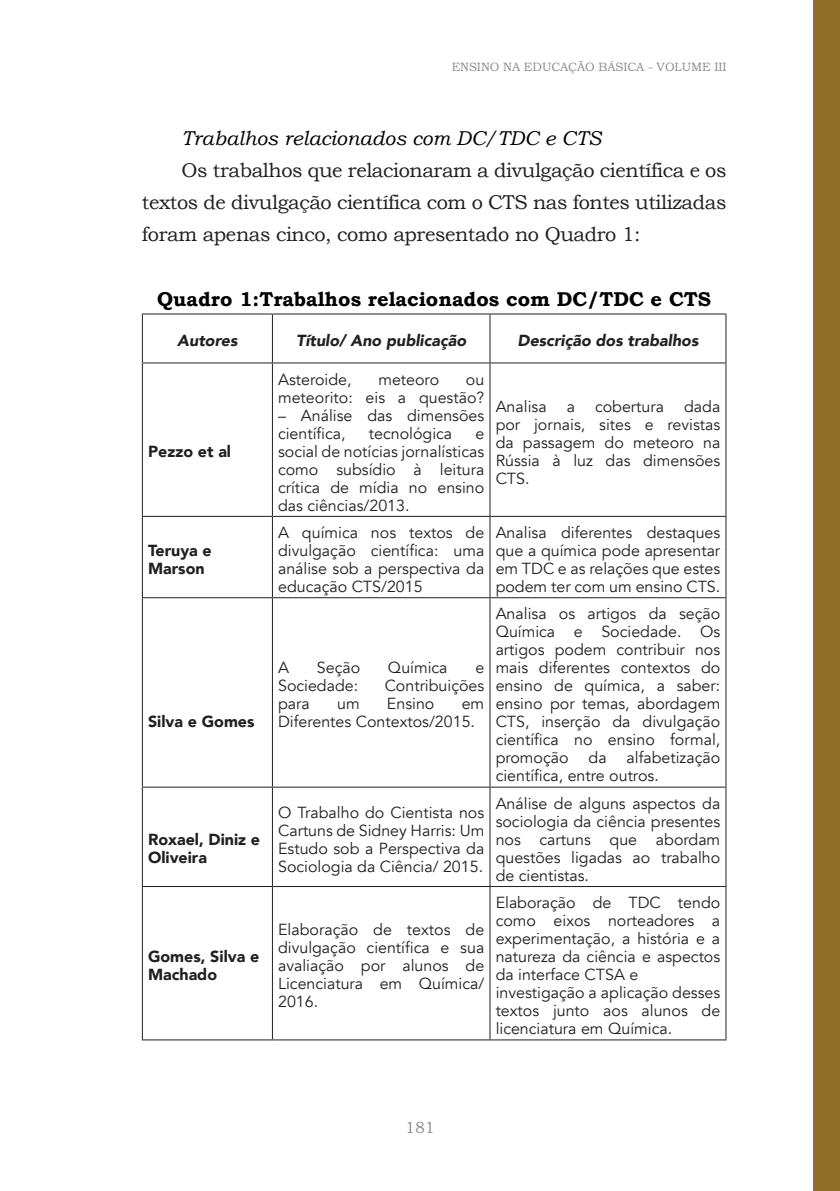
<style>
.page{position:relative;width:840px;height:1191px;background:#fff}
.page>*{position:absolute;margin:0;border:0;box-sizing:border-box;transform-origin:0 0}
.t1{font:20px/32px "Bookman Old Style";letter-spacing:-.02em;color:#231f20;text-align:justify}
.t2{font:700 20px "Bookman Old Style";color:#000001}
.t3{font:italic 20px "Bookman Old Style";color:#000001}
.t4{font:16px/18px "Avenir";color:#231f20;text-align:justify}
.t5{font:900 16px/18px "Avenir";color:#231f20}
.t6{font:italic 900 16px "Avenir";color:#231f20}
.t7{font:16px "Bookman Old Style";color:#8a8c8f}
.t8{font:12px "Bookman Old Style";letter-spacing:-.005em;color:#8a8c8f}
</style>
<div class="page">
<div style="left:813px;top:0;width:26px;height:1191px;background:#926f29"></div>
<svg style="left:143px;top:314px;width:582px;height:725px"></svg>
<hr style="left:142px;top:313px;width:130px;height:1px;background:#231f20">
<hr style="left:142px;top:314px;width:1px;height:48px;background:#231f20">
<hr style="left:272px;top:313px;width:217px;height:1px;background:#231f20">
<hr style="left:272px;top:314px;width:1px;height:48px;background:#231f20">
<hr style="left:489px;top:313px;width:237px;height:1px;background:#231f20">
<hr style="left:489px;top:314px;width:1px;height:48px;background:#231f20">
<hr style="left:725px;top:314px;width:1px;height:48px;background:#231f20">
<hr style="left:142px;top:362px;width:130px;height:1px;background:#231f20">
<hr style="left:142px;top:363px;width:1px;height:153px;background:#231f20">
<hr style="left:272px;top:362px;width:217px;height:1px;background:#231f20">
<hr style="left:272px;top:363px;width:1px;height:153px;background:#231f20">
<hr style="left:489px;top:362px;width:237px;height:1px;background:#231f20">
<hr style="left:489px;top:363px;width:1px;height:153px;background:#231f20">
<hr style="left:725px;top:363px;width:1px;height:153px;background:#231f20">
<hr style="left:142px;top:516px;width:130px;height:1px;background:#231f20">
<hr style="left:142px;top:517px;width:1px;height:80px;background:#231f20">
<hr style="left:272px;top:516px;width:217px;height:1px;background:#231f20">
<hr style="left:272px;top:517px;width:1px;height:80px;background:#231f20">
<hr style="left:489px;top:516px;width:237px;height:1px;background:#231f20">
<hr style="left:489px;top:517px;width:1px;height:80px;background:#231f20">
<hr style="left:725px;top:517px;width:1px;height:80px;background:#231f20">
<hr style="left:142px;top:597px;width:130px;height:1px;background:#231f20">
<hr style="left:142px;top:598px;width:1px;height:188px;background:#231f20">
<hr style="left:272px;top:597px;width:217px;height:1px;background:#231f20">
<hr style="left:272px;top:598px;width:1px;height:188px;background:#231f20">
<hr style="left:489px;top:597px;width:237px;height:1px;background:#231f20">
<hr style="left:489px;top:598px;width:1px;height:188px;background:#231f20">
<hr style="left:725px;top:598px;width:1px;height:188px;background:#231f20">
<hr style="left:142px;top:786px;width:130px;height:1px;background:#231f20">
<hr style="left:142px;top:787px;width:1px;height:99px;background:#231f20">
<hr style="left:272px;top:786px;width:217px;height:1px;background:#231f20">
<hr style="left:272px;top:787px;width:1px;height:99px;background:#231f20">
<hr style="left:489px;top:786px;width:237px;height:1px;background:#231f20">
<hr style="left:489px;top:787px;width:1px;height:99px;background:#231f20">
<hr style="left:725px;top:787px;width:1px;height:99px;background:#231f20">
<hr style="left:142px;top:886px;width:130px;height:1px;background:#231f20">
<hr style="left:142px;top:887px;width:1px;height:152px;background:#231f20">
<hr style="left:272px;top:886px;width:217px;height:1px;background:#231f20">
<hr style="left:272px;top:887px;width:1px;height:152px;background:#231f20">
<hr style="left:489px;top:886px;width:237px;height:1px;background:#231f20">
<hr style="left:489px;top:887px;width:1px;height:152px;background:#231f20">
<hr style="left:725px;top:887px;width:1px;height:152px;background:#231f20">
<hr style="left:142px;top:1039px;width:130px;height:1px;background:#231f20">
<hr style="left:272px;top:1039px;width:217px;height:1px;background:#231f20">
<hr style="left:489px;top:1039px;width:237px;height:1px;background:#231f20">
<p class="t8" style="left:451px;top:60px;width:276px">ENSINO NA EDUCAÇÃO BÁSICA - VOLUME III</p>
<p class="t3" style="left:181px;top:125px;width:420px">Trabalhos relacionados com DC/TDC e CTS</p>
<p class="t1" style="left:142px;top:155px;width:585px;text-indent:40px">Os trabalhos que relacionaram a divulgação científica e os textos de divulgação científica com o CTS nas fontes utilizadas foram apenas cinco, como apresentado no Quadro 1:</p>
<p class="t2" style="left:157px;top:284px;width:555px">Quadro 1:Trabalhos relacionados com DC/TDC e CTS</p>
<p class="t6" style="left:177px;top:328px;width:62px">Autores</p>
<p class="t6" style="left:296px;top:328px;width:171px">Título/ Ano publicação</p>
<p class="t6" style="left:517px;top:328px;width:182px">Descrição dos trabalhos</p>
<p class="t5" style="left:148px;top:442px;width:84px">Pezzo et al</p>
<p class="t5" style="left:148px;top:541px;width:65px">Teruya e<br>Marson</p>
<p class="t5" style="left:148px;top:712px;width:108px">Silva e Gomes</p>
<p class="t5" style="left:148px;top:830px;width:113px">Roxael, Diniz e<br>Oliveira</p>
<p class="t5" style="left:148px;top:947px;width:113px">Gomes, Silva e<br>Machado</p>
<p class="t4" style="left:278px;top:370px;width:75px">Asteroide,</p>
<p class="t4" style="left:378px;top:370px;width:62px">meteoro</p>
<p class="t4" style="left:278px;top:370px;width:207px;text-align:right">ou<br>meteorito: eis a questão?</p>
<p class="t4" style="left:278px;top:406px;width:207px">– Análise das dimensões científica,</p>
<p class="t4" style="left:368px;top:424px;width:85px">tecnológica</p>
<p class="t4" style="left:278px;top:424px;width:207px;text-indent:197px">e social de notícias jornalísticas como subsídio à leitura crítica de mídia no ensino das ciências/2013.</p>
<p class="t4" style="left:495px;top:397px;width:226px">Analisa a cobertura dada por jornais, sites e revistas da passagem do meteoro na Rússia à luz das dimensões CTS.</p>
<p class="t4" style="left:278px;top:524px;width:207px">A química nos textos de divulgação científica: uma análise sob a perspectiva da educação CTS/2015</p>
<p class="t4" style="left:495px;top:524px;width:226px">Analisa diferentes destaques que a química pode apresentar em TDC e as relações que estes podem ter com um ensino CTS.</p>
<p class="t4" style="left:278px;top:659px;width:12px">A</p>
<p class="t4" style="left:317px;top:659px;width:45px">Seção</p>
<p class="t4" style="left:388px;top:659px;width:61px">Química</p>
<p class="t4" style="left:475px;top:659px;width:10px">e</p>
<p class="t4" style="left:278px;top:677px;width:82px">Sociedade:</p>
<p class="t4" style="left:384px;top:677px;width:101px">Contribuições</p>
<p class="t4" style="left:278px;top:695px;width:33px">para</p>
<p class="t4" style="left:337px;top:695px;width:24px">um</p>
<p class="t4" style="left:387px;top:695px;width:49px">Ensino</p>
<p class="t4" style="left:278px;top:695px;width:207px;text-indent:183px">em<br>Diferentes Contextos/2015.</p>
<p class="t4" style="left:495px;top:605px;width:226px">Analisa os artigos da seção Química e Sociedade. Os artigos podem contribuir nos mais diferentes contextos do ensino de química, a saber: ensino por temas, abordagem CTS, inserção da divulgação científica no ensino formal, promoção da alfabetização científica, entre outros.</p>
<p class="t4" style="left:278px;top:803px;width:207px">O Trabalho do Cientista nos Cartuns de Sidney Harris: Um Estudo sob a Perspectiva da Sociologia da Ciência/ 2015.</p>
<p class="t4" style="left:495px;top:794px;width:226px">Análise de alguns aspectos da sociologia da ciência presentes nos cartuns que abordam questões liga das ao trabalho de cientistas.</p>
<p class="t4" style="left:278px;top:921px;width:207px">Elaboração de textos de divulgação científica e sua avaliação por alunos de Licenciatura em Química/ 2016.</p>
<p class="t4" style="left:495px;top:894px;width:226px;text-align:left">Elaboração de TDC tendo como eixos norteadores a experimentação, a história e a natureza da ciência e aspectos da interface CTSA e investigação a aplicação desses textos junto aos alunos de licenciatura em Química.</p>
<p class="t7" style="left:405px;top:1118px;width:31px">181</p>
</div>
